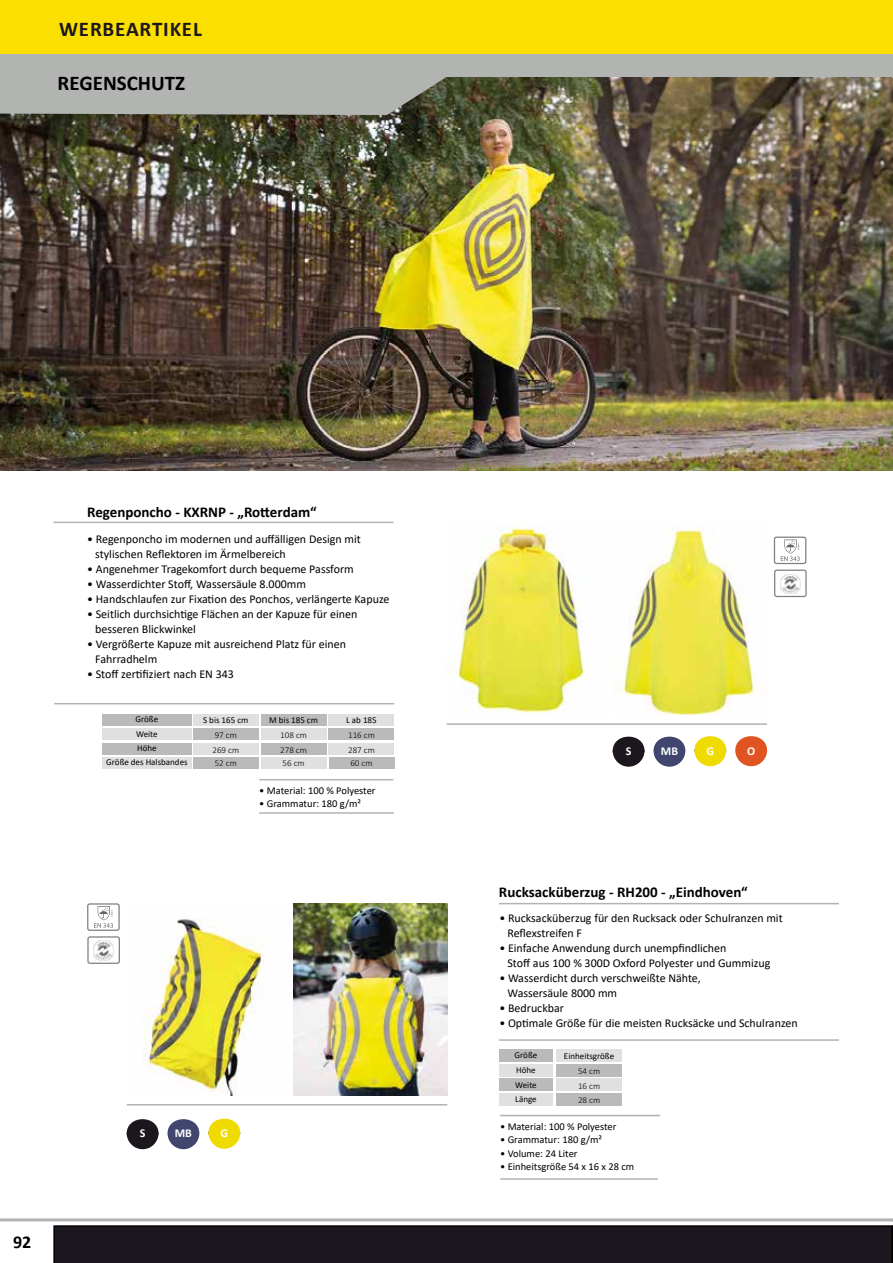
<style>
.page{position:relative;width:893px;height:1263px;background:#fff}
.page>*{position:absolute;margin:0;border:0;box-sizing:border-box;transform-origin:0 0}
.t1{font:700 21px "Calibri";letter-spacing:.04em;color:#1c171e}
.t2{font:700 21px "Calibri";color:#000}
.t3{font:700 18px "Calibri";color:#000}
.t4{font:700 15px "Calibri";color:#000}
.t5{font:12px/15px "Calibri";color:#000}
.t6{font:700 12px "Calibri";color:#fff}
.t7{font:10.5px "Calibri";color:#000}
.t8{font:9px/14.5px "Calibri";color:#000;text-align:justify}
.t9{font:300 9px/14.5px "Calibri";color:#000}
</style>
<div class="page">
<img style="left:0;top:78px;width:893px;height:392px">
<div style="left:0;top:53px;width:893px;height:24px;background:#b2b4b2"></div>
<div style="left:0;top:0;width:893px;height:54px;background:#fadf00"></div>
<hr style="left:0;top:1218px;width:893px;height:3px;background:#b2b4b2">
<hr style="left:53px;top:522px;width:340px;height:1px;background:#b2b4b2">
<hr style="left:54px;top:703px;width:340px;height:1px;background:#b2b4b2">
<hr style="left:259px;top:779px;width:134px;height:1px;background:#b2b4b2">
<hr style="left:259px;top:812px;width:135px;height:2px;background:#b2b4b2">
<hr style="left:499px;top:903px;width:340px;height:1px;background:#b2b4b2">
<hr style="left:499px;top:1039px;width:340px;height:2px;background:#b2b4b2">
<svg style="left:0;top:77px;width:446px;height:38px;background:#a9aba7"></svg>
<img style="left:143px;top:918px;width:121px;height:177px">
<img style="left:293px;top:903px;width:154px;height:192px">
<hr style="left:127px;top:1104px;width:320px;height:1px;background:#b2b4b2">
<img style="left:453px;top:523px;width:131px;height:190px">
<img style="left:613px;top:523px;width:154px;height:191px">
<hr style="left:446px;top:723px;width:321px;height:2px;background:#b2b4b2">
<div style="left:694px;top:736px;width:32px;height:30px;background:#f0db00;border-radius:50%"></div>
<div style="left:735px;top:736px;width:32px;height:30px;background:#df5420;border-radius:50%"></div>
<svg style="left:613px;top:743px;width:31px;height:5px"></svg>
<div style="left:613px;top:737px;width:31px;height:30px;background:#1c171e;border-radius:50%"></div>
<div style="left:653px;top:737px;width:32px;height:30px;background:#40466d;border-radius:50%"></div>
<svg style="left:53px;top:1221px;width:840px;height:42px;background:#322d33"></svg>
<svg style="left:781px;top:539px;width:19px;height:22px"></svg>
<div style="left:774px;top:537px;width:32px;height:27px;border:1px solid #7f8184;border-radius:2px"></div>
<div style="left:102px;top:714px;width:90px;height:12px;background:#bababa"></div>
<div style="left:102px;top:728px;width:90px;height:12px;background:#e0e0e0"></div>
<div style="left:102px;top:743px;width:90px;height:12px;background:#bababa"></div>
<div style="left:193px;top:728px;width:66px;height:12px;background:#bababa"></div>
<div style="left:193px;top:743px;width:66px;height:12px;background:#e0e0e0"></div>
<div style="left:193px;top:714px;width:65px;height:12px;background:#e0e0e0"></div>
<div style="left:261px;top:714px;width:65px;height:12px;background:#bababa"></div>
<div style="left:261px;top:728px;width:65px;height:12px;background:#e0e0e0"></div>
<div style="left:261px;top:743px;width:65px;height:12px;background:#bababa"></div>
<div style="left:329px;top:728px;width:65px;height:12px;background:#bababa"></div>
<div style="left:329px;top:743px;width:65px;height:12px;background:#e0e0e0"></div>
<div style="left:329px;top:714px;width:65px;height:12px;background:#e0e0e0"></div>
<img style="left:781px;top:574px;width:19px;height:20px">
<div style="left:774px;top:570px;width:33px;height:27px;border:1px solid #7f8184;border-radius:2px"></div>
<div style="left:102px;top:757px;width:90px;height:12px;background:#e0e0e0"></div>
<div style="left:193px;top:757px;width:66px;height:12px;background:#bababa"></div>
<div style="left:261px;top:757px;width:65px;height:12px;background:#e0e0e0"></div>
<div style="left:329px;top:757px;width:65px;height:12px;background:#bababa"></div>
<div style="left:499px;top:1049px;width:54px;height:12px;background:#bababa"></div>
<div style="left:499px;top:1064px;width:54px;height:12px;background:#e0e0e0"></div>
<div style="left:499px;top:1079px;width:53px;height:12px;background:#bababa"></div>
<div style="left:556px;top:1064px;width:66px;height:12px;background:#bababa"></div>
<div style="left:556px;top:1079px;width:66px;height:12px;background:#e0e0e0"></div>
<div style="left:556px;top:1049px;width:66px;height:12px;background:#e0e0e0"></div>
<div style="left:499px;top:1093px;width:54px;height:12px;background:#e0e0e0"></div>
<div style="left:556px;top:1093px;width:66px;height:12px;background:#bababa"></div>
<hr style="left:500px;top:1115px;width:160px;height:1px;background:#b2b4b2">
<hr style="left:500px;top:1178px;width:158px;height:2px;background:#b2b4b2">
<div style="left:208px;top:1119px;width:32px;height:30px;background:#f0db00;border-radius:50%"></div>
<div style="left:127px;top:1119px;width:32px;height:30px;background:#1c171e;border-radius:50%"></div>
<div style="left:168px;top:1119px;width:31px;height:30px;background:#40466d;border-radius:50%"></div>
<svg style="left:94px;top:906px;width:19px;height:22px"></svg>
<div style="left:87px;top:903px;width:33px;height:28px;border:1px solid #7f8184;border-radius:2px"></div>
<img style="left:94px;top:941px;width:20px;height:19px">
<div style="left:87px;top:936px;width:33px;height:28px;border:1px solid #7f8184;border-radius:2px"></div>
<h1 class="t1" style="left:59px;top:14px;width:144px">WERBEARTIKEL</h1>
<h1 class="t2" style="left:58px;top:68px;width:129px">REGENSCHUTZ</h1>
<p class="t4" style="left:87px;top:501px;width:231px">Regenponcho - KXRNP - „Rotterdam“</p>
<p class="t5" style="left:95px;top:531px;width:267px;text-indent:-8px">• Regenponcho im modernen und auffälligen Design mit stylischen Reflektoren im Ärmelbereich</p>
<p class="t5" style="left:87px;top:561px;width:268px">• Angenehmer Tragekomfort durch bequeme Passform</p>
<p class="t5" style="left:87px;top:576px;width:220px">• Wasserdichter Stoff, Wassersäule 8.000mm</p>
<p class="t5" style="left:87px;top:591px;width:304px">• Handschlaufen zur Fixation des Ponchos, verlängerte Kapuze</p>
<p class="t5" style="left:95px;top:606px;width:264px;text-indent:-8px">• Seitlich durchsichtige Flächen an der Kapuze für einen besseren Blickwinkel</p>
<p class="t5" style="left:95px;top:636px;width:252px;text-indent:-8px">• Vergrößerte Kapuze mit ausreichend Platz für einen<br>Fahrradhelm</p>
<p class="t5" style="left:87px;top:666px;width:148px">• Stoff zertifiziert nach EN 343</p>
<p class="t8" style="left:136px;top:712px;width:24px">Größe Weite Höhe</p>
<p class="t8" style="left:203px;top:713px;width:47px">S bis 165 cm</p>
<p class="t8" style="left:269px;top:713px;width:50px">M bis 185 cm</p>
<p class="t9" style="left:280px;top:728px;width:28px">108 cm<br>278 cm</p>
<p class="t9" style="left:348px;top:728px;width:28px">116 cm<br>287 cm</p>
<p class="t8" style="left:346px;top:713px;width:32px">L ab 185</p>
<p class="t9" style="left:212px;top:728px;width:28px">97 cm<br>269 cm</p>
<p class="t8" style="left:106px;top:755px;width:83px">Größe des Halsbandes</p>
<p class="t9" style="left:215px;top:756px;width:24px">52 cm</p>
<p class="t9" style="left:283px;top:756px;width:24px">56 cm</p>
<p class="t9" style="left:350px;top:756px;width:24px">60 cm</p>
<p class="t7" style="left:259px;top:783px;width:118px">• Material: 100 % Polyester</p>
<p class="t7" style="left:259px;top:796px;width:103px">• Grammatur: 180 g/m²</p>
<h2 class="t3" style="left:13px;top:1229px;width:20px">92</h2>
<p class="t6" style="left:140px;top:1124px;width:7px">S</p>
<p class="t6" style="left:175px;top:1124px;width:19px">MB</p>
<p class="t6" style="left:220px;top:1124px;width:9px">G</p>
<p class="t6" style="left:626px;top:742px;width:7px">S</p>
<p class="t6" style="left:661px;top:742px;width:19px">MB</p>
<p class="t6" style="left:706px;top:742px;width:9px">G</p>
<p class="t6" style="left:747px;top:742px;width:10px">O</p>
<p class="t4" style="left:499px;top:881px;width:250px">Rucksacküberzug - RH200 - „Eindhoven“</p>
<p class="t5" style="left:507px;top:910px;width:277px;text-indent:-8px">• Rucksacküberzug für den Rucksack oder Schulranzen mit<br>Reflexstreifen F</p>
<p class="t5" style="left:507px;top:940px;width:265px;text-indent:-8px">• Einfache Anwendung durch unempfindlichen<br>Stoff aus 100 % 300D Oxford Polyester und Gummizug</p>
<p class="t5" style="left:507px;top:970px;width:195px;text-indent:-8px">• Wasserdicht durch verschweißte Nähte,<br>Wassersäule 8000 mm</p>
<p class="t5" style="left:499px;top:1000px;width:66px">• Bedruckbar</p>
<p class="t5" style="left:499px;top:1015px;width:300px">• Optimale Größe für die meisten Rucksäcke und Schulranzen</p>
<p class="t8" style="left:515px;top:1047px;width:24px;text-align:left">Größe<br>Höhe<br>Weite</p>
<p class="t8" style="left:564px;top:1048px;width:52px">Einheitsgröße</p>
<p class="t9" style="left:578px;top:1063px;width:24px">54 cm<br>16 cm</p>
<p class="t8" style="left:515px;top:1091px;width:23px">Länge</p>
<p class="t9" style="left:578px;top:1092px;width:24px">28 cm</p>
<p class="t7" style="left:500px;top:1119px;width:118px">• Material: 100 % Polyester</p>
<p class="t7" style="left:500px;top:1132px;width:103px">• Grammatur: 180 g/m²</p>
<p class="t7" style="left:500px;top:1146px;width:79px">• Volume: 24 Liter</p>
<p class="t7" style="left:500px;top:1159px;width:136px">• Einheitsgröße 54 x 16 x 28 cm</p>
</div>
